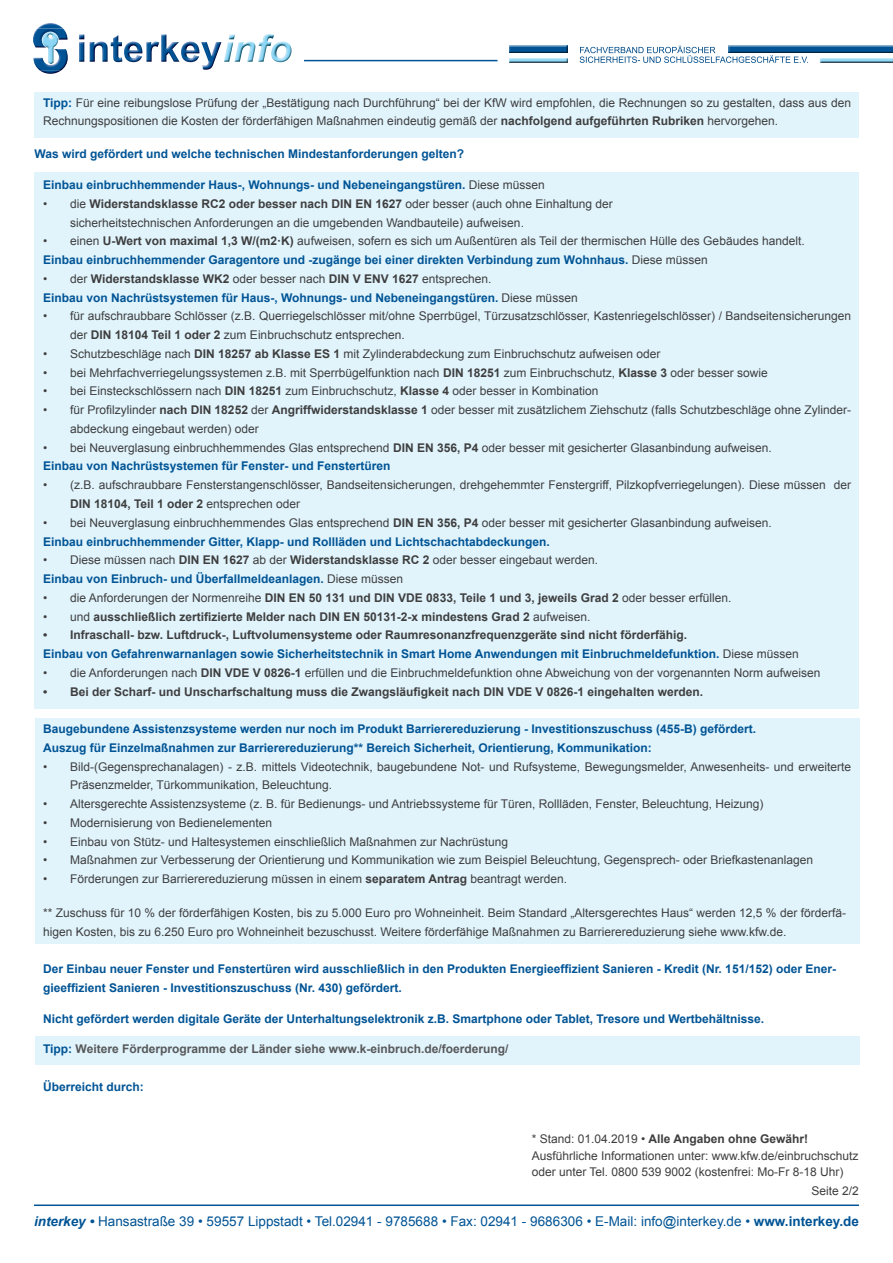
<style>
.page{position:relative;width:893px;height:1263px;background:#fff}
.page>*{position:absolute;margin:0;border:0;box-sizing:border-box;transform-origin:0 0}
.t1{font:13.5px "Arial";color:#005495}
.t2{font:12px/18.8px "Arial";color:#3e3e3f}
.t3{font:700 12px/18.8px "Arial";color:#005495}
.t4{font:700 12px "Arial";color:#3e3e3f}
.t5{font:700 12px "Arial";color:#57585a}
.s1{font-weight:700;color:#005495}
.s2{font-weight:700}
.s3{font-weight:400;color:#3e3e3f}
.s4{color:#3e3e3f}
.s5{font-weight:400}
.s6{color:#005495}
.s7{font-weight:700;font-style:italic}
</style>
<div class="page">
<hr style="left:34px;top:1204px;width:825px;height:2px;background:#005495">
<hr style="left:304px;top:60px;width:193px;height:1px;background:#005495">
<img style="left:79px;top:35px;width:5px;height:27px">
<img style="left:90px;top:42px;width:18px;height:20px">
<img style="left:111px;top:35px;width:11px;height:27px">
<img style="left:124px;top:42px;width:18px;height:20px">
<img style="left:146px;top:42px;width:13px;height:20px">
<img style="left:161px;top:35px;width:18px;height:27px">
<img style="left:181px;top:42px;width:18px;height:20px">
<img style="left:201px;top:42px;width:20px;height:28px">
<img style="left:224px;top:35px;width:11px;height:27px">
<img style="left:235px;top:42px;width:20px;height:20px">
<img style="left:258px;top:34px;width:16px;height:28px">
<img style="left:271px;top:42px;width:21px;height:20px">
<img style="left:37px;top:23px;width:26px;height:6px">
<img style="left:33px;top:29px;width:35px;height:42px">
<img style="left:41px;top:71px;width:19px;height:3px">
<div style="left:505px;top:33px;width:388px;height:40px;background:#231f20;opacity:.75"></div>
<svg style="left:580px;top:46px;width:228px;height:17px"></svg>
<div style="left:35px;top:1037px;width:825px;height:28px;background:#e1f4fc"></div>
<div style="left:34px;top:92px;width:825px;height:45px;background:#e1f4fc"></div>
<div style="left:35px;top:719px;width:825px;height:225px;background:#e1f4fc"></div>
<div style="left:34px;top:172px;width:825px;height:536px;background:#e1f4fc"></div>
<p class="t2" style="left:43px;top:93px;width:809px"><span class="s1">Tipp:</span> Für eine reibungslose Prüfung der „Bestätigung nach Durchführung“ bei der KfW wird empfohlen, die Rechnungen so zu gestalten, dass aus den<br>Rechnungspositionen die Kosten der förderfähigen Maßnahmen eindeutig gemäß der <span class="s2">nachfolgend aufgeführten Rubriken</span> hervorgehen.</p>
<p class="t3" style="left:35px;top:145px;width:431px">Was wird gefördert und welche technischen Mindestanforderungen gelten?</p>
<p class="t3" style="left:43px;top:176px;width:503px">Einbau einbruchhemmender Haus-, Wohnungs- und Nebeneingangstüren. <span class="s3">Diese müssen</span></p>
<p class="t2" style="left:70px;top:194px;width:544px;text-indent:-27px">• die <span class="s2">Widerstandsklasse RC2 oder besser nach DIN EN 1627</span> oder besser (auch ohne Einhaltung der sicherheitstechnischen Anforderungen an die umgebenden Wandbauteile) aufweisen.</p>
<p class="t2" style="left:43px;top:232px;width:763px">• einen <span class="s2">U-Wert von maximal 1,3 W/(m2·K)</span> aufweisen, sofern es sich um Außentüren als Teil der thermischen Hülle des Gebäudes handelt.<br><span class="s1">Einbau einbruchhemmender Garagentore und -zugänge bei einer direkten Verbindung zum Wohnhaus.</span> Diese müssen</p>
<p class="t3" style="left:43px;top:269px;width:536px"><span class="s3">• der</span> <span class="s4">Widerstandsklasse WK2</span> <span class="s3">oder besser nach</span> <span class="s4">DIN V ENV 1627</span> <span class="s3">entsprechen.<br></span>Einbau von Nachrüstsystemen für Haus-, Wohnungs- und Nebeneingangstüren. <span class="s3">Diese müssen</span></p>
<p class="t2" style="left:70px;top:307px;width:782px;text-indent:-27px">• für aufschraubbare Schlösser (z.B. Querriegelschlösser mit/ohne Sperrbügel, Türzusatzschlösser, Kastenriegelschlösser) / Bandseitensicherungen der <span class="s2">DIN 18104 Teil 1 oder 2</span> zum Einbruchschutz entsprechen.</p>
<p class="t2" style="left:43px;top:344px;width:619px">• Schutzbeschläge nach <span class="s2">DIN 18257 ab Klasse ES 1</span> mit Zylinderabdeckung zum Einbruchschutz aufweisen oder</p>
<p class="t2" style="left:43px;top:363px;width:726px">• bei Mehrfachverriegelungssystemen z.B. mit Sperrbügelfunktion nach <span class="s2">DIN 18251</span> zum Einbruchschutz, <span class="s2">Klasse 3</span> oder besser sowie</p>
<p class="t2" style="left:43px;top:382px;width:557px">• bei Einsteckschlössern nach <span class="s2">DIN 18251</span> zum Einbruchschutz, <span class="s2">Klasse 4</span> oder besser in Kombination</p>
<p class="t2" style="left:70px;top:401px;width:782px;text-indent:-27px">• für Profilzylinder <span class="s2">nach DIN 18252</span> der <span class="s2">Angriffwiderstandsklasse 1</span> oder besser mit zusätzlichem Ziehschutz (falls Schutzbeschläge ohne Zylinder&shy;abdeckung eingebaut werden) oder</p>
<p class="t2" style="left:43px;top:438px;width:730px">• bei Neuverglasung einbruchhemmendes Glas entsprechend <span class="s2">DIN EN 356, P4</span> oder besser mit gesicherter Glasanbindung aufweisen.<br><span class="s1">Einbau von Nachrüstsystemen für Fenster- und Fenstertüren</span></p>
<p class="t2" style="left:70px;top:476px;width:782px;text-indent:-27px">• (z.B. aufschraubbare Fensterstangenschlösser, Bandseitensicherungen, drehgehemmter Fenstergriff, Pilzkopfverriegelungen). Diese müssen der<br><span class="s2">DIN 18104, Teil 1 oder 2</span> entsprechen oder</p>
<p class="t2" style="left:43px;top:513px;width:730px">• bei Neuverglasung einbruchhemmendes Glas entsprechend <span class="s2">DIN EN 356, P4</span> oder besser mit gesicherter Glasanbindung aufweisen.<br><span class="s1">Einbau einbruchhemmender Gitter, Klapp- und Rollläden und Lichtschachtabdeckungen.</span></p>
<p class="t2" style="left:43px;top:551px;width:557px">• Diese müssen nach <span class="s2">DIN EN 1627</span> ab der <span class="s2">Widerstandsklasse RC 2</span> oder besser eingebaut werden.<br><span class="s1">Einbau von Einbruch- und Überfallmeldeanlagen.</span> Diese müssen</p>
<p class="t2" style="left:43px;top:588px;width:690px">• die Anforderungen der Normenreihe <span class="s2">DIN EN 50 131 und DIN VDE 0833, Teile 1 und 3, jeweils Grad 2</span> oder besser erfüllen.</p>
<p class="t4" style="left:43px;top:610px;width:549px"><span class="s5">• und</span> ausschließlich zertifizierte Melder nach DIN EN 50131-2-x mindestens Grad 2 <span class="s5">aufweisen.</span></p>
<p class="t3" style="left:43px;top:626px;width:757px"><span class="s4">• Infraschall- bzw. Luftdruck-, Luftvolumensysteme oder Raumresonanzfrequenzgeräte sind nicht förderfähig.<br></span>Einbau von Gefahrenwarnanlagen sowie Sicherheitstechnik in Smart Home Anwendungen mit Einbruchmeldefunktion. <span class="s3">Diese müssen</span></p>
<p class="t2" style="left:43px;top:663px;width:779px">• die Anforderungen nach <span class="s2">DIN VDE V 0826-1</span> erfüllen und die Einbruchmeldefunktion ohne Abweichung von der vorgenannten Norm aufweisen</p>
<p class="t4" style="left:43px;top:685px;width:661px">• Bei der Scharf- und Unscharfschaltung muss die Zwangsläufigkeit nach DIN VDE V 0826-1 eingehalten werden.</p>
<p class="t3" style="left:43px;top:719px;width:715px">Baugebundene Assistenzsysteme werden nur noch im Produkt Barrierereduzierung - Investitionszuschuss (455-B) gefördert.<br>Auszug für Einzelmaßnahmen zur Barrierereduzierung** Bereich Sicherheit, Orientierung, Kommunikation:</p>
<p class="t2" style="left:70px;top:757px;width:782px;text-indent:-27px">• Bild-(Gegensprechanalagen) - z.B. mittels Videotechnik, baugebundene Not- und Rufsysteme, Bewegungsmelder, Anwesenheits- und erweiterte<br>Präsenzmelder, Türkommunikation, Beleuchtung.</p>
<p class="t2" style="left:43px;top:794px;width:722px">• Altersgerechte Assistenzsysteme (z. B. für Bedienungs- und Antriebssysteme für Türen, Rollläden, Fenster, Beleuchtung, Heizung)</p>
<p class="t2" style="left:43px;top:813px;width:231px">• Modernisierung von Bedienelementen</p>
<p class="t2" style="left:43px;top:832px;width:467px">• Einbau von Stütz- und Haltesystemen einschließlich Maßnahmen zur Nachrüstung</p>
<p class="t2" style="left:43px;top:851px;width:771px">• Maßnahmen zur Verbesserung der Orientierung und Kommunikation wie zum Beispiel Beleuchtung, Gegensprech- oder Briefkastenanlagen</p>
<p class="t2" style="left:43px;top:869px;width:526px">• Förderungen zur Barrierereduzierung müssen in einem <span class="s2">separatem Antrag</span> beantragt werden.</p>
<p class="t2" style="left:43px;top:903px;width:804px">** Zuschuss für 10 % der förderfähigen Kosten, bis zu 5.000 Euro pro Wohneinheit. Beim Standard „Altersgerechtes Haus“ werden 12,5 % der förderfä&shy;higen Kosten, bis zu 6.250 Euro pro Wohneinheit bezuschusst. Weitere förderfähige Maßnahmen zu Barrierereduzierung siehe www.kfw.de.</p>
<p class="t3" style="left:43px;top:959px;width:794px">Der Einbau neuer Fenster und Fenstertüren wird ausschließlich in den Produkten Energieeffizient Sanieren - Kredit (Nr. 151/152) oder Ener&shy;gieeffizient Sanieren - Investitionszuschuss (Nr. 430) gefördert.</p>
<p class="t3" style="left:43px;top:1009px;width:723px">Nicht gefördert werden digitale Geräte der Unterhaltungselektronik z.B. Smartphone oder Tablet, Tresore und Wertbehältnisse.</p>
<p class="t5" style="left:43px;top:1042px;width:467px"><span class="s6">Tipp:</span> Weitere Förderprogramme der Länder siehe www.k-einbruch.de/foerderung/</p>
<p class="t3" style="left:43px;top:1077px;width:102px">Überreicht durch:</p>
<p class="t2" style="left:532px;top:1131px;width:328px;line-height:16.5px">* Stand: 01.04.2019 • <span class="s2">Alle Angaben ohne Gewähr!<br></span>Ausführliche Informationen unter: www.kfw.de/einbruchschutz oder unter Tel. 0800 539 9002 (kostenfrei: Mo-Fr 8-18 Uhr)</p>
<p class="t2" style="left:812px;top:1181px;width:49px">Seite 2/2</p>
<p class="t1" style="left:34px;top:1214px;width:826px"><span class="s7">interkey •</span> Hansastraße 39 • 59557 Lippstadt • Tel.02941 - 9785688 • Fax: 02941 - 9686306 • E-Mail: info@interkey.de • <span class="s2">www.interkey.de</span></p>
</div>
